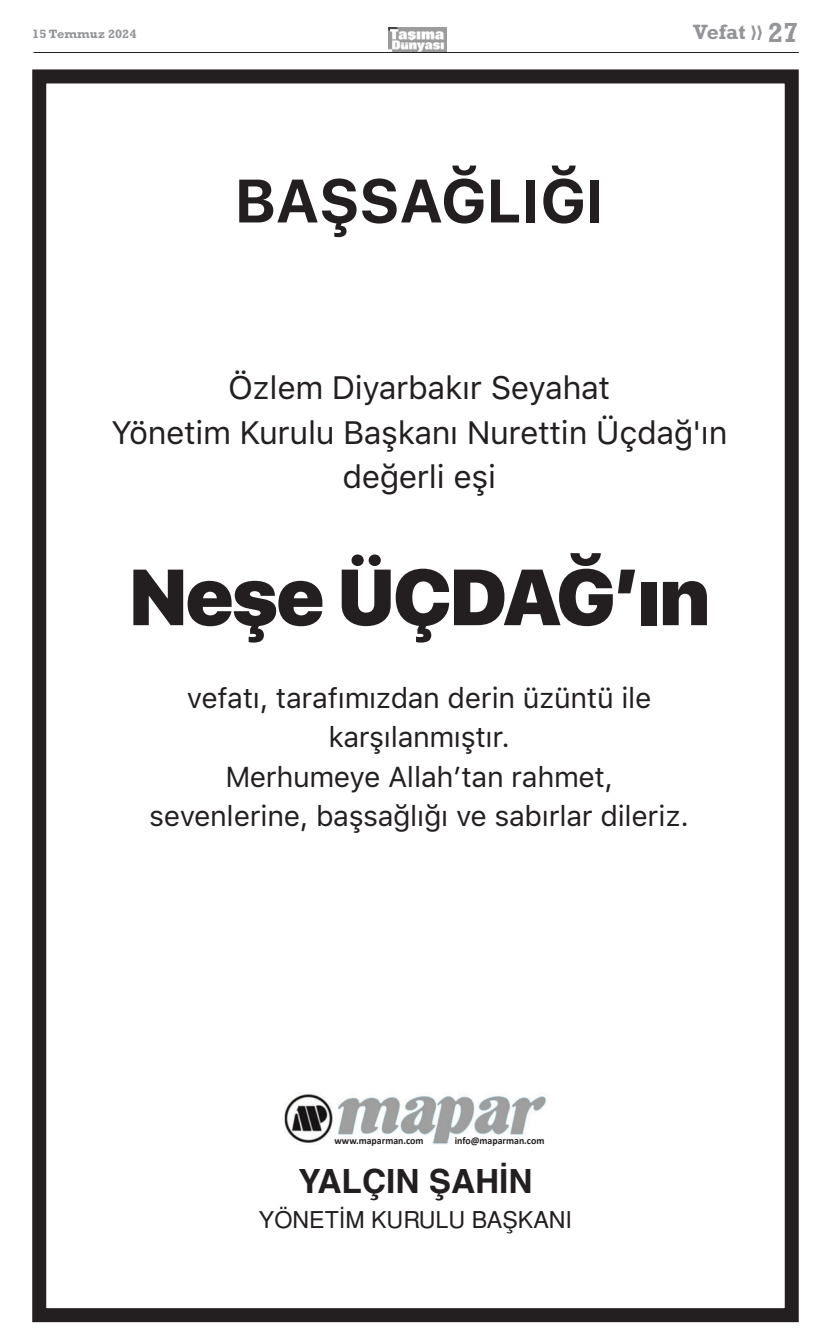
<style>
.page{position:relative;width:831px;height:1342px;background:#fff}
.page>*{position:absolute;margin:0;border:0;box-sizing:border-box;transform-origin:0 0}
.t1{font:900 77px ".SFNS Display";letter-spacing:-.015em;color:#231f20}
.t2{font:700 59.41px ".SFNS Text";letter-spacing:-.015em;color:#231f20}
.t3{font:700 33.34px "Helvetica";color:#231f20}
.t4{font:31.5px/44.5px ".SFNS Text";letter-spacing:-.015em;color:#231f20;text-align:center}
.t5{font:28px/39.6px ".SFNS Text";letter-spacing:-.015em;color:#231f20;text-align:center}
.t6{font:23.19px "Helvetica Normal Tr";color:#231f20}
.t7{font:21px "Rockwell Bold Tr";color:#939598}
.t8{font:12.25px "Rockwell Bold Tr";color:#939598;scale:1.05 1}
.t9{font:700 10.24px "Calibri";color:#231f20;scale:.96 1}
.s1{font-size:28px}
</style>
<div class="page">
<div style="left:32px;top:69px;width:767px;height:1253px;border:14px solid #231f20"></div>
<img style="left:284px;top:1093px;width:262px;height:52px">
<img style="left:388px;top:28px;width:58px;height:24px">
<hr style="left:34px;top:52px;width:765px;height:1px;background:#231f20">
<p class="t8" style="left:32px;top:30px;width:101px">15 Temmuz 2024</p>
<p class="t7" style="left:693px;top:25px;width:107px">Vefat ❭❭ <span class="s1">27</span></p>
<h2 class="t2" style="left:234px;top:167px;width:372px">BAŞSAĞLIĞI</h2>
<p class="t4" style="left:111px;top:366px;width:618px">Özlem Diyarbakır Seyahat<br>Yönetim Kurulu Başkanı Nurettin Üçdağ'ın değerli eşi</p>
<h1 class="t1" style="left:130px;top:554px;width:582px">Neşe ÜÇDAĞ’ın</h1>
<p class="t5" style="left:149px;top:678px;width:541px">vefatı, tarafımızdan derin üzüntü ile karşılanmıştır.<br>Merhumeye Allah’tan rahmet, sevenlerine, başsağlığı ve sabırlar dileriz.</p>
<p class="t9" style="left:335px;top:1135px;width:94px">www.maparman.com</p>
<p class="t9" style="left:455px;top:1135px;width:95px">info@maparman.com</p>
<p class="t3" style="left:298px;top:1168px;width:236px">YALÇIN ŞAHİN</p>
<p class="t6" style="left:259px;top:1211px;width:315px">YÖNETİM KURULU BAŞKANI</p>
</div>
